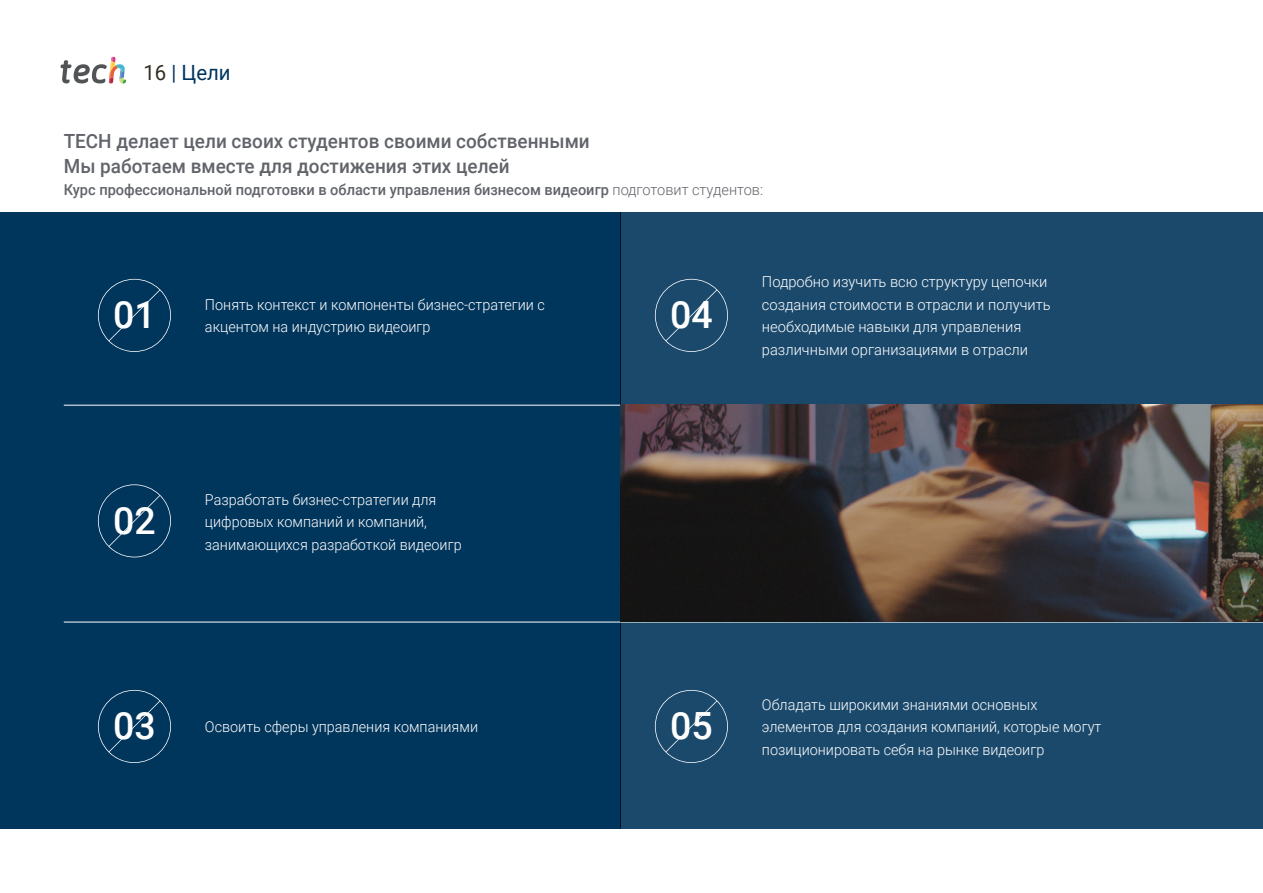
<style>
.page{position:relative;width:1263px;height:893px;background:#fff}
.page>*{position:absolute;margin:0;border:0;box-sizing:border-box;transform-origin:0 0}
.t1{font:500 37.5px "Roboto";color:#fff}
.t2{font:21px "Roboto";color:#00355e}
.t3{font:500 19.5px/25.5px "Roboto";color:#61646a}
.t4{font:300 15px/22.5px "Roboto";color:#fff;scale:.96 1}
.t5{font:300 15px/22.5px "Roboto";color:#fff}
.t6{font:500 15px "Roboto";color:#61646a}
.s1{color:#312e20}
.s2{font-weight:300}
</style>
<div class="page">
<svg style="left:61px;top:57px;width:65px;height:27px"></svg>
<div style="left:0;top:213px;width:621px;height:616px;background:#00355c"></div>
<div style="left:621px;top:213px;width:642px;height:616px;background:#1a496c"></div>
<svg style="left:98px;top:279px;width:73px;height:73px"></svg>
<svg style="left:98px;top:484px;width:73px;height:73px"></svg>
<svg style="left:655px;top:690px;width:73px;height:73px"></svg>
<svg style="left:98px;top:690px;width:73px;height:73px"></svg>
<svg style="left:655px;top:279px;width:73px;height:73px"></svg>
<hr style="left:64px;top:405px;width:1199px;height:1px;background:#fff">
<hr style="left:64px;top:622px;width:1199px;height:1px;background:#fff">
<img style="left:621px;top:405px;width:642px;height:216px">
<h2 class="t2" style="left:144px;top:57px;width:89px"><span class="s1">16</span> | Цели</h2>
<h3 class="t3" style="left:64px;top:127px;width:527px">TECH делает цели своих студентов своими собственными<br>Мы работаем вместе для достижения этих целей</h3>
<p class="t6" style="left:64px;top:179px;width:701px">Курс профессиональной подготовки в области управления бизнесом видеоигр <span class="s2">подготовит студентов:</span></p>
<h1 class="t1" style="left:113px;top:288px;width:44px">01</h1>
<p class="t4" style="left:205px;top:293px;width:356px">Понять контекст и компоненты бизнес-стратегии с</p>
<p class="t4" style="left:205px;top:315px;width:237px">акцентом на индустрию видеоигр</p>
<h1 class="t1" style="left:113px;top:494px;width:44px">02</h1>
<p class="t4" style="left:205px;top:487px;width:269px">Разработать бизнес-стратегии для цифровых компаний и компаний, занимающихся разработкой видеоигр</p>
<h1 class="t1" style="left:670px;top:288px;width:44px">04</h1>
<p class="t5" style="left:762px;top:270px;width:290px">Подробно изучить всю структуру цепочки создания стоимости в отрасли и получить необходимые навыки для управления различными организациями в отрасли</p>
<h1 class="t1" style="left:113px;top:699px;width:44px">03</h1>
<p class="t4" style="left:205px;top:715px;width:286px">Освоить сферы управления компаниями</p>
<h1 class="t1" style="left:670px;top:699px;width:44px">05</h1>
<p class="t4" style="left:762px;top:692px;width:355px">Обладать широкими знаниями основных элементов для создания компаний, которые могут позиционировать себя на рынке видеоигр</p>
</div>
